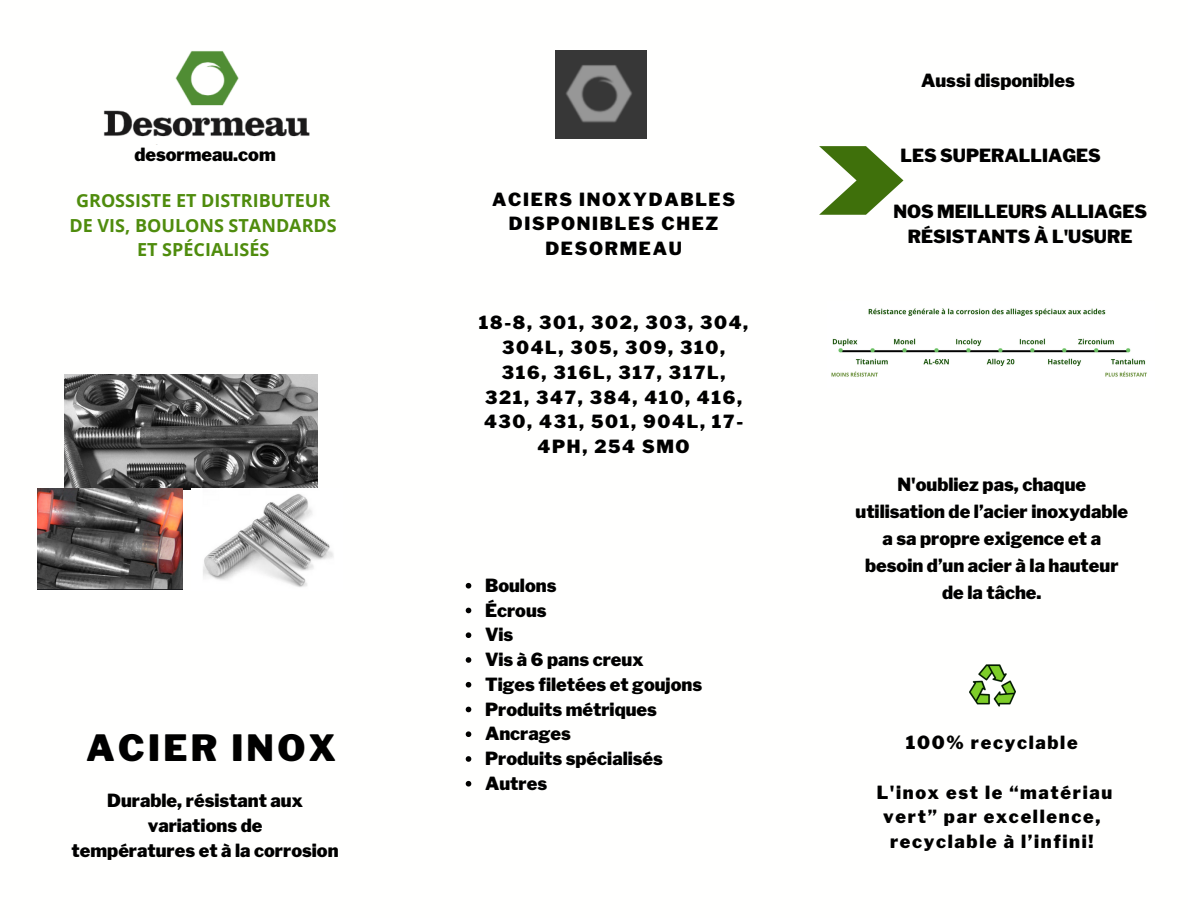
<style>
.page{position:relative;width:1188px;height:918px;background:#fff}
.page>*{position:absolute;margin:0;border:0;box-sizing:border-box;transform-origin:0 0}
.t1{font:900 36px "Libre Franklin";letter-spacing:.095em;color:#000}
.t2{font:900 18px/24.8px "Libre Franklin";color:#000;text-align:center}
.t3{font:900 18px/24.8px "Libre Franklin";letter-spacing:.095em;color:#000;text-align:center}
.t4{font:700 18px/24.8px "Open Sans";color:#4f8c0d;text-align:center}
</style>
<div class="page">
<img style="left:103px;top:51px;width:207px;height:94px">
<img style="left:65px;top:375px;width:253px;height:114px">
<img style="left:37px;top:489px;width:146px;height:101px">
<img style="left:203px;top:494px;width:131px;height:93px">
<img style="left:556px;top:51px;width:91px;height:88px">
<svg style="left:466px;top:583px;width:5px;height:6px"></svg>
<svg style="left:466px;top:608px;width:5px;height:5px"></svg>
<svg style="left:466px;top:632px;width:5px;height:6px"></svg>
<svg style="left:466px;top:657px;width:5px;height:6px"></svg>
<svg style="left:466px;top:682px;width:5px;height:6px"></svg>
<svg style="left:466px;top:707px;width:5px;height:5px"></svg>
<svg style="left:466px;top:731px;width:5px;height:6px"></svg>
<svg style="left:466px;top:756px;width:5px;height:6px"></svg>
<svg style="left:466px;top:781px;width:5px;height:6px"></svg>
<svg style="left:819px;top:146px;width:84px;height:69px"></svg>
<img style="left:831px;top:308px;width:316px;height:69px">
<img style="left:969px;top:664px;width:46px;height:43px">
<p class="t2" style="left:134px;top:142px;width:143px">desormeau.com</p>
<p class="t4" style="left:70px;top:188px;width:269px">GROSSISTE ET DISTRIBUTEUR<br>DE VIS, BOULONS STANDARDS<br>ET SPÉCIALISÉS</p>
<h1 class="t1" style="left:86px;top:726px;width:251px">ACIER INOX</h1>
<p class="t2" style="left:72px;top:788px;width:269px">Durable, résistant aux variations de<br>températures et à la corrosion</p>
<p class="t3" style="left:492px;top:187px;width:244px">ACIERS INOXYDABLES<br>DISPONIBLES CHEZ<br>DESORMEAU</p>
<p class="t3" style="left:479px;top:311px;width:271px">18-8, 301, 302, 303, 304,<br>304L, 305, 309, 310,<br>316, 316L, 317, 317L,<br>321, 347, 384, 410, 416,<br>430, 431, 501, 904L, 17-<br>4PH, 254 SMO</p>
<p class="t2" style="left:485px;top:573px;width:219px;text-align:left">Boulons<br>Écrous<br>Vis<br>Vis à 6 pans creux<br>Tiges filetées et goujons<br>Produits métriques<br>Ancrages<br>Produits spécialisés<br>Autres</p>
<p class="t2" style="left:921px;top:68px;width:155px">Aussi disponibles</p>
<p class="t2" style="left:900px;top:143px;width:202px">LES SUPERALLIAGES</p>
<p class="t2" style="left:893px;top:199px;width:255px">NOS MEILLEURS ALLIAGES<br>RÉSISTANTS À L'USURE</p>
<p class="t2" style="left:856px;top:471px;width:274px;line-height:27px">N'oubliez pas, chaque utilisation de l’acier inoxydable a sa propre exigence et a besoin d’un acier à la hauteur de la tâche.</p>
<p class="t3" style="left:906px;top:730px;width:173px">100% recyclable</p>
<p class="t3" style="left:877px;top:780px;width:237px">L'inox est le “matériau vert” par excellence, recyclable à l’infini!</p>
</div>
